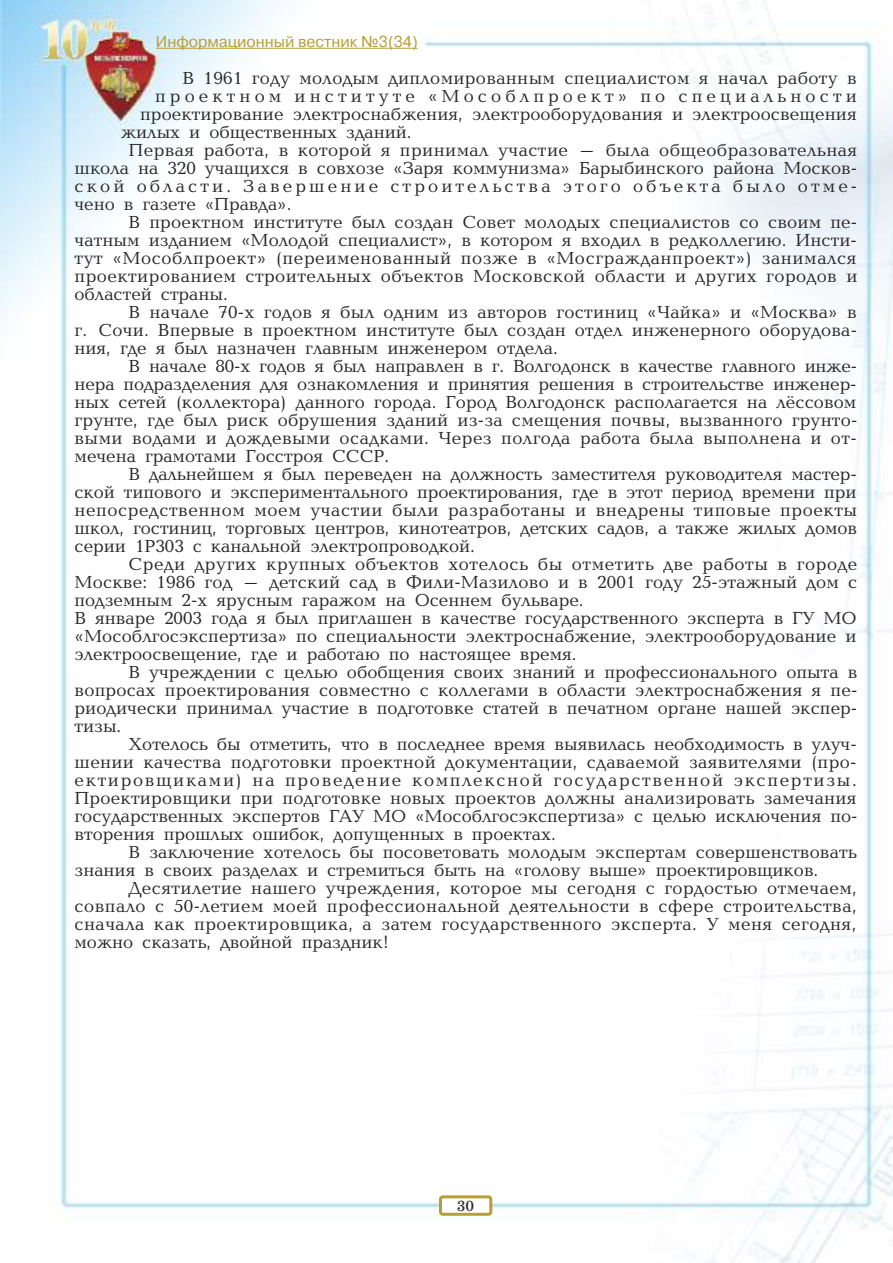
<style>
.page{position:relative;width:893px;height:1263px;background:#fff}
.page>*{position:absolute;margin:0;border:0;box-sizing:border-box;transform-origin:0 0}
.t1{font:18px "Baltica C";letter-spacing:.005em;color:#272627}
.t2{font:18px "Baltica C";letter-spacing:.025em;color:#272627}
.t3{font:18px "Baltica C";letter-spacing:.035em;color:#272627}
.t4{font:18px "Baltica C";letter-spacing:.095em;color:#272627}
.t5{font:18px "Baltica C";letter-spacing:.03em;color:#272627}
.t6{font:18px "Baltica C";letter-spacing:.175em;color:#272627}
.t7{font:18px "Baltica C";letter-spacing:.23em;color:#272627}
.t8{font:15.75px "Pragmatica C";color:#b89e38}
.t9{font:15px "School Book C";color:#272627}
</style>
<div class="page">
<img style="left:0;top:0;width:893px;height:1263px">
<svg style="left:439px;top:1195px;width:53px;height:21px"></svg>
<hr style="left:156px;top:48px;width:262px;height:1px;background:#b89e38">
<p class="t8" style="left:156px;top:32px;width:263px">Информационный вестник №3(34)</p>
<p class="t1" style="left:183px;top:67px;width:676px">В 1961 году молодым дипломированным специалистом я начал работу в</p>
<p class="t7" style="left:155px;top:85px;width:703px">проектном институте «Мособлпроект» по специальности</p>
<p class="t1" style="left:140px;top:103px;width:718px">проектирование электроснабжения, электрооборудования и электроосвещения</p>
<p class="t1" style="left:121px;top:121px;width:292px">жилых и общественных зданий.</p>
<p class="t2" style="left:129px;top:139px;width:730px">Первая работа, в которой я принимал участие – была общеобразовательная</p>
<p class="t1" style="left:75px;top:157px;width:784px">школа на 320 учащихся в совхозе «Заря коммунизма» Барыбинского района Москов-</p>
<p class="t6" style="left:75px;top:175px;width:784px">ской области. Завершение строительства этого объекта было отме-</p>
<p class="t1" style="left:75px;top:193px;width:218px">чено в газете «Правда».</p>
<p class="t1" style="left:129px;top:211px;width:730px">В проектном институте был создан Совет молодых специалистов со своим пе-</p>
<p class="t1" style="left:75px;top:229px;width:784px">чатным изданием «Молодой специалист», в котором я входил в редколлегию. Инсти-</p>
<p class="t3" style="left:75px;top:247px;width:784px">тут «Мособлпроект» (переименованный позже в «Мосгражданпроект») занимался</p>
<p class="t2" style="left:75px;top:265px;width:784px">проектированием строительных объектов Московской области и других городов и</p>
<p class="t1" style="left:75px;top:283px;width:155px">областей страны.</p>
<p class="t1" style="left:129px;top:301px;width:730px">В начале 70-х годов я был одним из авторов гостиниц «Чайка» и «Москва» в</p>
<p class="t1" style="left:75px;top:319px;width:784px">г. Сочи. Впервые в проектном институте был создан отдел инженерного оборудова-</p>
<p class="t1" style="left:75px;top:337px;width:485px">ния, где я был назначен главным инженером отдела.</p>
<p class="t1" style="left:129px;top:355px;width:730px">В начале 80-х годов я был направлен в г. Волгодонск в качестве главного инже-</p>
<p class="t1" style="left:75px;top:373px;width:784px">нера подразделения для ознакомления и принятия решения в строительстве инженер-</p>
<p class="t1" style="left:75px;top:391px;width:783px">ных сетей (коллектора) данного города. Город Волгодонск располагается на лёссовом</p>
<p class="t1" style="left:75px;top:409px;width:784px">грунте, где был риск обрушения зданий из-за смещения почвы, вызванного грунто-</p>
<p class="t2" style="left:75px;top:427px;width:784px">выми водами и дождевыми осадками. Через полгода работа была выполнена и от-</p>
<p class="t1" style="left:75px;top:445px;width:316px">мечена грамотами Госстроя СССР.</p>
<p class="t1" style="left:129px;top:463px;width:730px">В дальнейшем я был переведен на должность заместителя руководителя мастер-</p>
<p class="t1" style="left:75px;top:481px;width:783px">ской типового и экспериментального проектирования, где в этот период времени при</p>
<p class="t3" style="left:75px;top:499px;width:784px">непосредственном моем участии были разработаны и внедрены типовые проекты</p>
<p class="t1" style="left:75px;top:517px;width:784px">школ, гостиниц, торговых центров, кинотеатров, детских садов, а также жилых домов</p>
<p class="t1" style="left:75px;top:535px;width:402px">серии 1Р303 с канальной электропроводкой.</p>
<p class="t5" style="left:129px;top:553px;width:730px">Среди других крупных объектов хотелось бы отметить две работы в городе</p>
<p class="t1" style="left:75px;top:571px;width:784px">Москве: 1986 год – детский сад в Фили-Мазилово и в 2001 году 25-этажный дом с</p>
<p class="t1" style="left:75px;top:589px;width:511px">подземным 2-х ярусным гаражом на Осеннем бульваре.</p>
<p class="t1" style="left:75px;top:607px;width:783px">В январе 2003 года я был приглашен в качестве государственного эксперта в ГУ МО</p>
<p class="t1" style="left:75px;top:625px;width:783px">«Мособлгосэкспертиза» по специальности электроснабжение, электрооборудование и</p>
<p class="t1" style="left:75px;top:643px;width:504px">электроосвещение, где и работаю по настоящее время.</p>
<p class="t1" style="left:129px;top:661px;width:730px">В учреждении с целью обобщения своих знаний и профессионального опыта в</p>
<p class="t1" style="left:75px;top:679px;width:784px">вопросах проектирования совместно с коллегами в области электроснабжения я пе-</p>
<p class="t1" style="left:75px;top:697px;width:784px">риодически принимал участие в подготовке статей в печатном органе нашей экспер-</p>
<p class="t1" style="left:75px;top:715px;width:48px">тизы.</p>
<p class="t1" style="left:129px;top:733px;width:730px">Хотелось бы отметить, что в последнее время выявилась необходимость в улуч-</p>
<p class="t1" style="left:75px;top:751px;width:783px">шении качества подготовки проектной документации, сдаваемой заявителями (про-</p>
<p class="t4" style="left:75px;top:769px;width:784px">ектировщиками) на проведение комплексной государственной экспертизы.</p>
<p class="t1" style="left:75px;top:787px;width:783px">Проектировщики при подготовке новых проектов должны анализировать замечания</p>
<p class="t1" style="left:75px;top:805px;width:784px">государственных экспертов ГАУ МО «Мособлгосэкспертиза» с целью исключения по-</p>
<p class="t1" style="left:75px;top:823px;width:483px">вторения прошлых ошибок, допущенных в проектах.</p>
<p class="t1" style="left:129px;top:841px;width:730px">В заключение хотелось бы посоветовать молодым экспертам совершенствовать</p>
<p class="t1" style="left:75px;top:859px;width:745px">знания в своих разделах и стремиться быть на «голову выше» проектировщиков.</p>
<p class="t2" style="left:129px;top:877px;width:730px">Десятилетие нашего учреждения, которое мы сегодня с гордостью отмечаем,</p>
<p class="t2" style="left:75px;top:895px;width:784px">совпало с 50-летием моей профессиональной деятельности в сфере строительства,</p>
<p class="t2" style="left:74px;top:913px;width:783px">сначала как проектировщика, а затем государственного эксперта. У меня сегодня,</p>
<p class="t1" style="left:74px;top:931px;width:316px">можно сказать, двойной праздник!</p>
<p class="t9" style="left:457px;top:1196px;width:19px">30</p>
</div>
